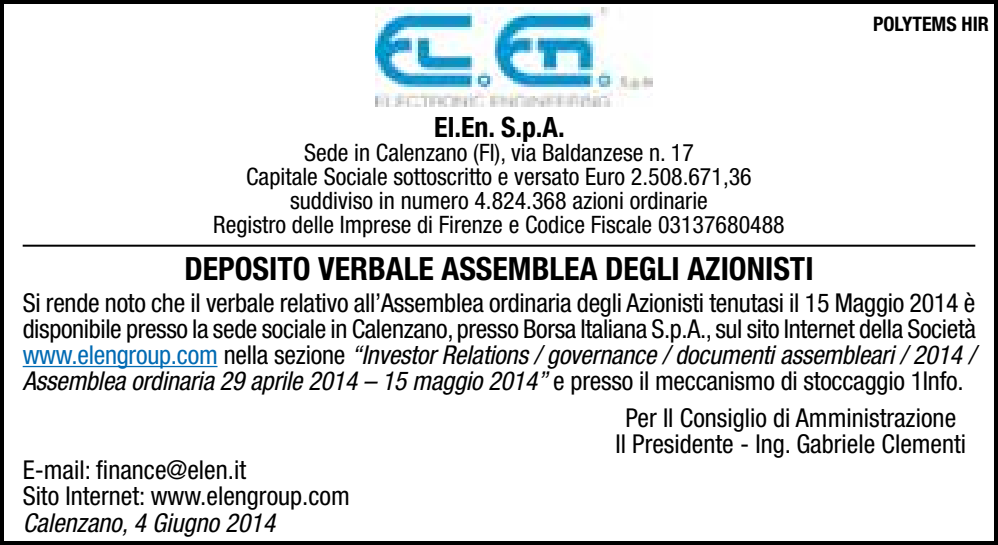
<style>
.page{position:relative;width:998px;height:545px;background:#fff}
.page>*{position:absolute;margin:0;border:0;box-sizing:border-box;transform-origin:0 0}
.t1{font:700 condensed 32px "Helvetica Neue LT Std";color:#000}
.t2{font:700 condensed 28px "Helvetica Neue LT Std";color:#000}
.t3{font:condensed 26px/26px "Helvetica Neue LT Std";color:#000;text-align:justify}
.t4{font:italic condensed 26px "Helvetica Neue LT Std";color:#000}
.t5{font:condensed 24px/24px "Helvetica Neue LT Std";color:#000;text-align:center}
.t6{font:700 condensed 20px "Helvetica Neue LT Std";color:#000}
.s1{color:#006ab3}
.s2{font-style:italic}
</style>
<div class="page">
<div style="left:0;top:0;width:998px;height:544px;border:4px solid #000"></div>
<hr style="left:23px;top:365px;width:194px;height:2px;background:#006ab3">
<img style="left:375px;top:8px;width:277px;height:98px">
<hr style="left:23px;top:244px;width:952px;height:2px;background:#000">
<p class="t6" style="left:873px;top:12px;width:117px">POLYTEMS HIR</p>
<p class="t2" style="left:434px;top:109px;width:132px">El.En. S.p.A.</p>
<p class="t5" style="left:213px;top:140px;width:573px">Sede in Calenzano (FI), via Baldanzese n. 17<br>Capitale Sociale sottoscritto e versato Euro 2.508.671,36 suddiviso in numero 4.824.368 azioni ordinarie<br>Registro delle Imprese di Firenze e Codice Fiscale 03137680488</p>
<p class="t1" style="left:184px;top:249px;width:631px">DEPOSITO VERBALE ASSEMBLEA DEGLI AZIONISTI</p>
<p class="t3" style="left:23px;top:289px;width:955px">Si rende noto che il verbale relativo all’Assemblea ordinaria degli Azionisti tenutasi il 15 Maggio 2014 è disponibile presso la sede sociale in Calenzano, presso Borsa Italiana S.p.A., sul sito Internet della Società <span class="s1">www.elengroup.com</span> nella sezione <span class="s2">“Investor Relations / governance / documenti assembleari / 2014 / Assemblea ordinaria 29 aprile 2014 – 15 maggio 2014”</span> e presso il meccanismo di stoccaggio 1Info.</p>
<p class="t3" style="left:615px;top:404px;width:352px;text-align:center">Per Il Consiglio di Amministrazione<br>Il Presidente - Ing. Gabriele Clementi</p>
<p class="t3" style="left:23px;top:456px;width:329px">E-mail: finance@elen.it<br>Sito Internet: www.elengroup.com</p>
<p class="t4" style="left:23px;top:507px;width:254px">Calenzano, 4 Giugno 2014</p>
</div>
